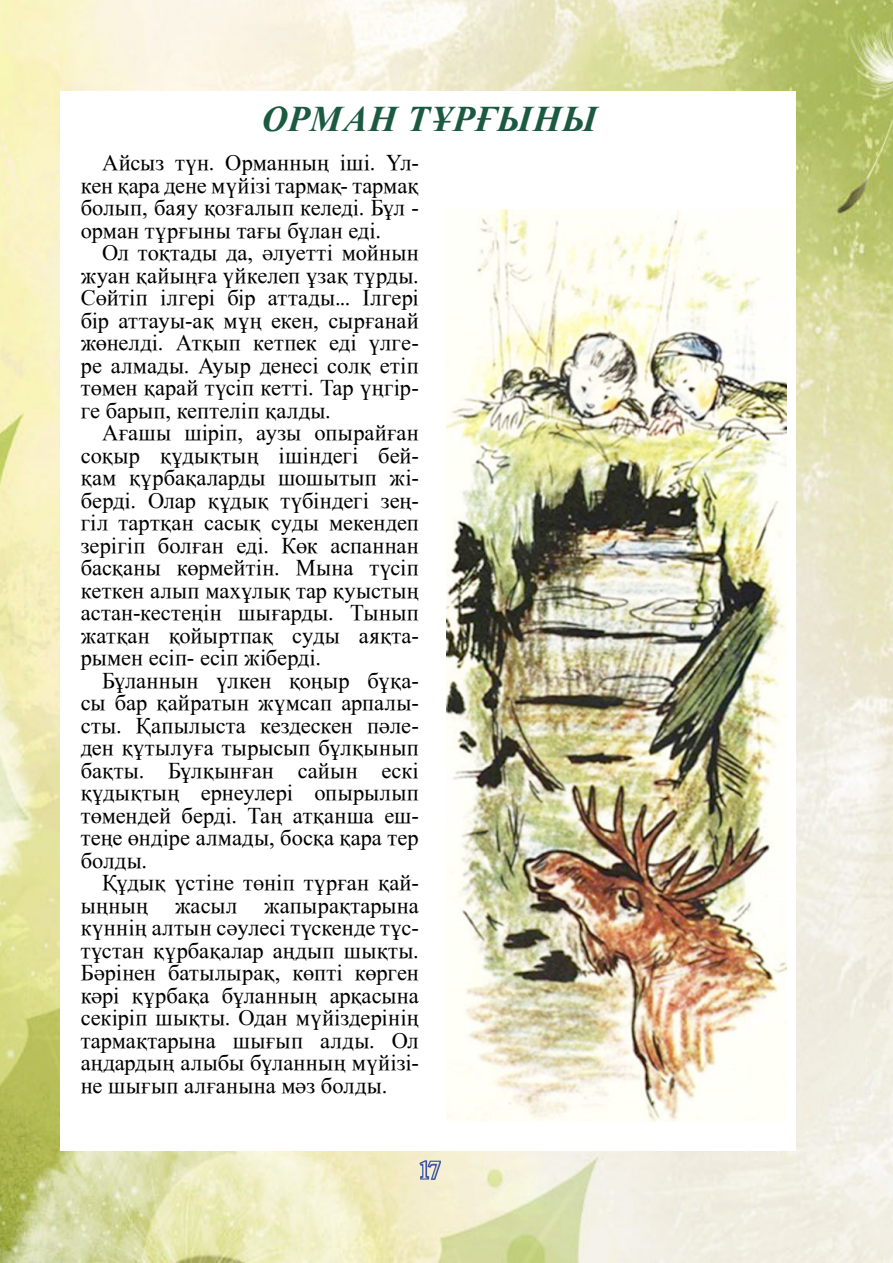
<style>
.page{position:relative;width:893px;height:1263px;background:#fff}
.page>*{position:absolute;margin:0;border:0;box-sizing:border-box;transform-origin:0 0}
.t1{font:italic 700 36px "Times New Roman";letter-spacing:.025em;color:#1b5a40}
.t2{font:24px "Times New Roman KZ";color:#fff3ce}
.t3{font:22.5px/22.5px "Times New Roman KZ";letter-spacing:.005em;color:#000;text-align:justify}
</style>
<div class="page">
<img style="left:0;top:0;width:893px;height:1263px">
<svg style="left:417px;top:1150px;width:25px;height:31px"></svg>
<div style="left:60px;top:91px;width:736px;height:1059px;background:#fff"></div>
<img style="left:446px;top:210px;width:341px;height:912px">
<h1 class="t1" style="left:262px;top:94px;width:337px">орман тұрҒыны</h1>
<p class="t3" style="left:81px;top:151px;width:340px;text-indent:21px">Айсыз түн. Орманның іші. Үл&shy;кен қара дене мүйізі тармақ- тармақ болып, баяу қозғалып келеді. Бұл - орман тұрғыны тағы бұлан еді.</p>
<p class="t3" style="left:81px;top:241px;width:340px;text-indent:21px">Ол тоқтады да, әлуетті мойнын жуан қайыңға үйкелеп ұзақ тұрды.<br>Сөйтіп ілгері бір аттады... Ілгері бір аттауы-ақ мұң екен, сырғанай жөнелді. Атқып кетпек еді үлге&shy;ре алмады. Ауыр денесі солқ етіп төмен қарай түсіп кетті. Тар үңгір&shy;ге барып, кептеліп қалды.</p>
<p class="t3" style="left:81px;top:421px;width:340px;text-indent:21px">Ағашы шіріп, аузы опырайған соқыр құдықтың ішіндегі бей&shy;қам құрбақаларды шошытып жі&shy;берді. Олар құдық түбіндегі зең&shy;гіл тартқан сасық суды мекендеп зерігіп болған еді. Көк аспаннан басқаны көрмейтін. Мына түсіп кеткен алып махұлық тар қуыстың астан-кестеңін шығарды. Тынып жатқан қойыртпақ суды аяқта&shy;рымен есіп- есіп жіберді.</p>
<p class="t3" style="left:81px;top:669px;width:340px;text-indent:21px">Бұланнын үлкен қоңыр бұқа&shy;сы бар қайратын жұмсап арпалы&shy;сты. Қапылыста кездескен пәле&shy;ден құтылуға тырысып бұлқынып бақты. Бұлқынған сайын ескі құдықтың ернеулері опырылып төмендей берді. Таң атқанша еш&shy;теңе өндіре алмады, босқа қара тер болды.</p>
<p class="t3" style="left:81px;top:871px;width:340px;text-indent:21px">Құдық үстіне төніп тұрған қай&shy;ыңның жасыл жапырақтарына күннің алтын сәулесі түскенде тұс&shy;тұстан құрбақалар аңдып шықты.<br>Бәрінен батылырақ, көпті көрген кәрі құрбақа бұланның арқасына секіріп шықты. Одан мүйіздерінің тармақтарына шығып алды. Ол аңдардың алыбы бұланның мүйізі&shy;не шығып алғанына мәз болды.</p>
<p class="t2" style="left:418px;top:1154px;width:23px">17</p>
</div>
